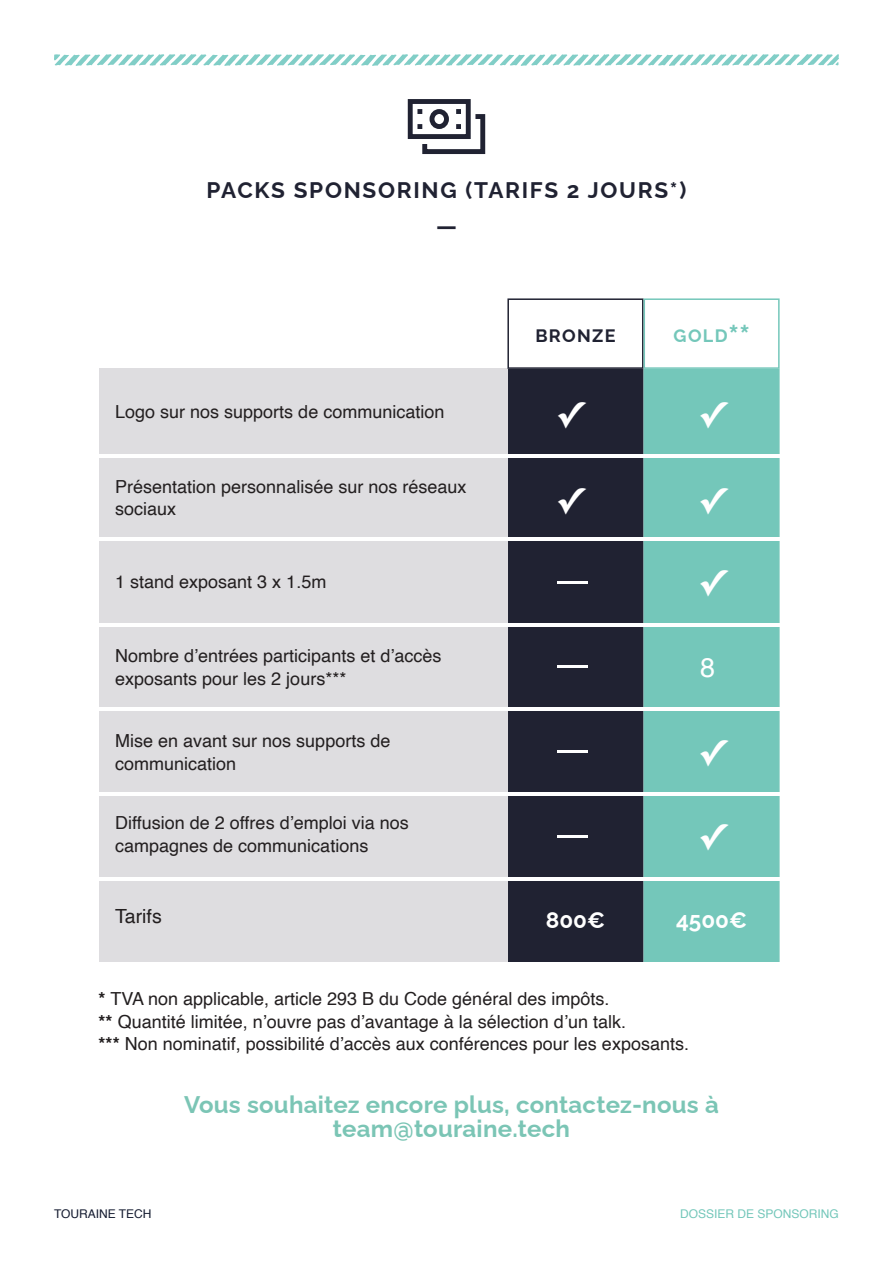
<style>
.page{position:relative;width:893px;height:1263px;background:#fff}
.page>*{position:absolute;margin:0;border:0;box-sizing:border-box;transform-origin:0 0}
.t1{font:700 36px "Lucida Grande";color:#fff}
.t2{font:27px "Helvetica";color:#fff}
.t3{font:700 24px/24px "Raleway";letter-spacing:.01em;color:#7bc5b5;text-align:center}
.t4{font:700 22.5px/36px "Raleway";letter-spacing:.075em;color:#202232;text-align:center}
.t5{font:700 22.5px "Raleway";color:#fff}
.t6{font:19.5px "Helvetica";color:#231f20}
.t7{font:18px/22.5px "Helvetica";color:#231f20}
.t8{font:700 18px "Raleway";letter-spacing:.075em;color:#202232}
.t9{font:700 18px "Raleway";color:#74c7ba}
.t10{font:12px "Helvetica";color:#74c7ba}
.t11{font:12px "Helvetica";color:#141b30}
.s1{font-family:"Helvetica";font-size:24px}
.s2{font-weight:700}
</style>
<div class="page">
<svg style="left:54px;top:54px;width:785px;height:12px"></svg>
<svg style="left:407px;top:99px;width:79px;height:55px"></svg>
<div style="left:507px;top:369px;width:136px;height:594px;background:#202232;border:2px solid #202232"></div>
<div style="left:99px;top:369px;width:408px;height:595px;background:#dedde0"></div>
<hr style="left:558px;top:581px;width:30px;height:2px;background:#fff">
<hr style="left:558px;top:666px;width:30px;height:2px;background:#fff">
<div style="left:507px;top:298px;width:136px;height:71px;border:2px solid #202232"></div>
<hr style="left:558px;top:751px;width:30px;height:2px;background:#fff">
<div style="left:643px;top:369px;width:137px;height:594px;background:#74c7ba;border:2px solid #74c7ba"></div>
<div style="left:643px;top:298px;width:137px;height:71px;border:2px solid #74c7ba"></div>
<hr style="left:558px;top:836px;width:30px;height:2px;background:#fff">
<hr style="left:99px;top:455px;width:681px;height:3px;background:#fff">
<hr style="left:99px;top:537px;width:681px;height:4px;background:#fff">
<hr style="left:99px;top:623px;width:681px;height:3px;background:#fff">
<hr style="left:99px;top:707px;width:681px;height:4px;background:#fff">
<hr style="left:99px;top:792px;width:681px;height:4px;background:#fff">
<hr style="left:99px;top:877px;width:681px;height:3px;background:#fff">
<hr style="left:99px;top:962px;width:681px;height:3px;background:#fff">
<p class="t4" style="left:207px;top:172px;width:481px">PACKS SPONSORING (TARIFS 2 JOURS*) —</p>
<p class="t7" style="left:115px;top:402px;width:331px">Logo sur nos supports de communication</p>
<p class="t7" style="left:115px;top:476px;width:353px">Présentation personnalisée sur nos réseaux sociaux</p>
<p class="t7" style="left:115px;top:572px;width:213px">1 stand exposant 3 x 1.5m</p>
<p class="t7" style="left:115px;top:646px;width:328px">Nombre d’entrées participants et d’accès exposants pour les 2 jours***</p>
<p class="t7" style="left:115px;top:731px;width:277px">Mise en avant sur nos supports de communication</p>
<p class="t7" style="left:115px;top:813px;width:295px">Diffusion de 2 offres d’emploi via nos campagnes de communications</p>
<p class="t8" style="left:535px;top:325px;width:82px">BRONZE</p>
<p class="t9" style="left:674px;top:325px;width:77px">GOLD<span class="s1">**</span></p>
<h1 class="t1" style="left:555px;top:400px;width:29px">✓</h1>
<h1 class="t1" style="left:698px;top:400px;width:29px">✓</h1>
<h1 class="t1" style="left:555px;top:486px;width:29px">✓</h1>
<h1 class="t1" style="left:698px;top:486px;width:29px">✓</h1>
<h1 class="t1" style="left:698px;top:568px;width:29px">✓</h1>
<h2 class="t2" style="left:700px;top:656px;width:17px">8</h2>
<h1 class="t1" style="left:698px;top:737px;width:29px">✓</h1>
<h1 class="t1" style="left:698px;top:822px;width:29px">✓</h1>
<p class="t6" style="left:115px;top:908px;width:48px">Tarifs</p>
<p class="t5" style="left:546px;top:907px;width:61px">800€</p>
<p class="t5" style="left:676px;top:907px;width:72px">4500€</p>
<p class="t7" style="left:99px;top:988px;width:592px"><span class="s2">*</span> TVA non applicable, article 293 B du Code général des impôts.<br><span class="s2">**</span> Quantité limitée, n’ouvre pas d’avantage à la sélection d’un talk.<br><span class="s2">***</span> Non nominatif, possibilité d’accès aux conférences pour les exposants.</p>
<h3 class="t3" style="left:184px;top:1092px;width:536px">Vous souhaitez encore plus, contactez-nous à team@touraine.tech</h3>
<p class="t11" style="left:54px;top:1208px;width:99px">TOURAINE TECH</p>
<p class="t10" style="left:680px;top:1208px;width:160px">DOSSIER DE SPONSORING</p>
</div>
